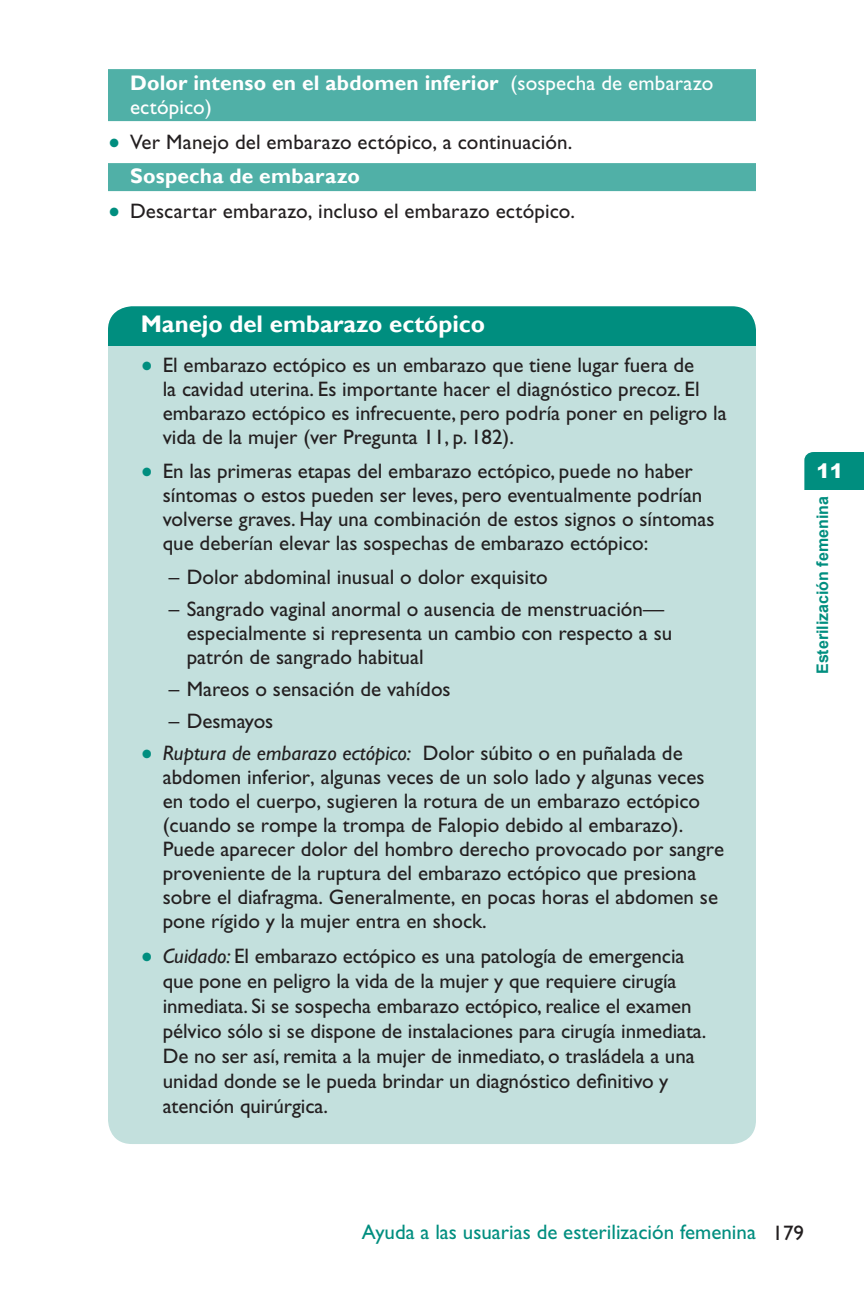
<style>
.page{position:relative;width:864px;height:1296px;background:#fff}
.page>*{position:absolute;margin:0;border:0;box-sizing:border-box;transform-origin:0 0}
.t1{font:700 24px "Gill Sans";color:#fff}
.t2{font:21px/24px "Gill Sans";color:#231f20}
.t3{font:700 21px/24px "Gill Sans";letter-spacing:.01em;color:#fff}
.t4{font:21px "Gill Sans";color:#008e7f}
.t5{font:900 20px "Arial";color:#fff}
.t6{font:700 16px "Arial";color:#008e7f}
.s1{font-weight:400}
.s2{font-style:italic}
.s3{color:#231f20}
</style>
<div class="page">
<div style="left:108px;top:69px;width:648px;height:52px;background:#50b0a7"></div>
<div style="left:108px;top:163px;width:648px;height:28px;background:#50b0a7"></div>
<div style="left:108px;top:306px;width:648px;height:838px;background:#c3e0dd;border-radius:24px"></div>
<div style="left:108px;top:306px;width:648px;height:40px;background:#008e7f"></div>
<div style="left:804px;top:452px;width:60px;height:38px;background:#008e7f"></div>
<p class="t3" style="left:130px;top:72px;width:585px">Dolor intenso en el abdomen inferior <span class="s1">(sospecha de embarazo ectópico)</span></p>
<p class="t2" style="left:130px;top:130px;width:444px">Ver Manejo del embarazo ectópico, a continuación.</p>
<p class="t3" style="left:130px;top:165px;width:232px">Sospecha de embarazo</p>
<p class="t2" style="left:130px;top:199px;width:447px">Descartar embarazo, incluso el embarazo ectópico.</p>
<p class="t1" style="left:141px;top:310px;width:346px">Manejo del embarazo ectópico</p>
<p class="t2" style="left:163px;top:353px;width:566px">El embarazo ectópico es un embarazo que tiene lugar fuera de<br>la cavidad uterina. Es importante hacer el diagnóstico precoz. El embarazo ectópico es infrecuente, pero podría poner en peligro la vida de la mujer (ver Pregunta 11, p. 182).</p>
<p class="t2" style="left:163px;top:459px;width:553px">En las primeras etapas del embarazo ectópico, puede no haber síntomas o estos pueden ser leves, pero eventualmente podrían volverse graves. Hay una combinación de estos signos o síntomas que deberían elevar las sospechas de embarazo ectópico:</p>
<p class="t2" style="left:169px;top:565px;width:381px">– Dolor abdominal inusual o dolor exquisito</p>
<p class="t2" style="left:187px;top:597px;width:487px;text-indent:-18px">– Sangrado vaginal anormal o ausencia de menstruación— especialmente si representa un cambio con respecto a su patrón de sangrado habitual</p>
<p class="t2" style="left:169px;top:677px;width:283px">– Mareos o sensación de vahídos</p>
<p class="t2" style="left:163px;top:706px;width:522px;line-height:32px">– Desmayos<br><span class="s2">Ruptura de embarazo ectópico:</span> Dolor súbito o en puñalada de</p>
<p class="t2" style="left:163px;top:765px;width:563px">abdomen inferior, algunas veces de un solo lado y algunas veces en todo el cuerpo, sugieren la rotura de un embarazo ectópico (cuando se rompe la trompa de Falopio debido al embarazo).<br>Puede aparecer dolor del hombro derecho provocado por sangre proveniente de la ruptura del embarazo ectópico que presiona sobre el diafragma. Generalmente, en pocas horas el abdomen se pone rígido y la mujer entra en shock.</p>
<p class="t2" style="left:163px;top:944px;width:545px;line-height:25px"><span class="s2">Cuidado:</span> El embarazo ectópico es una patología de emergencia que pone en peligro la vida de la mujer y que requiere cirugía inmediata. Si se sospecha embarazo ectópico, realice el examen pélvico sólo si se dispone de instalaciones para cirugía inmediata.<br>De no ser así, remita a la mujer de inmediato, o trasládela a una unidad donde se le pueda brindar un diagnóstico definitivo y atención quirúrgica.</p>
<p class="t5" style="left:817px;top:456px;width:28px">11</p>
<p class="t6" style="left:812px;top:674px;width:179px;rotate:-90deg">Esterilización femenina</p>
<p class="t4" style="left:362px;top:1219px;width:444px">Ayuda a las usuarias de esterilización femenina <span class="s3">179</span></p>
</div>
